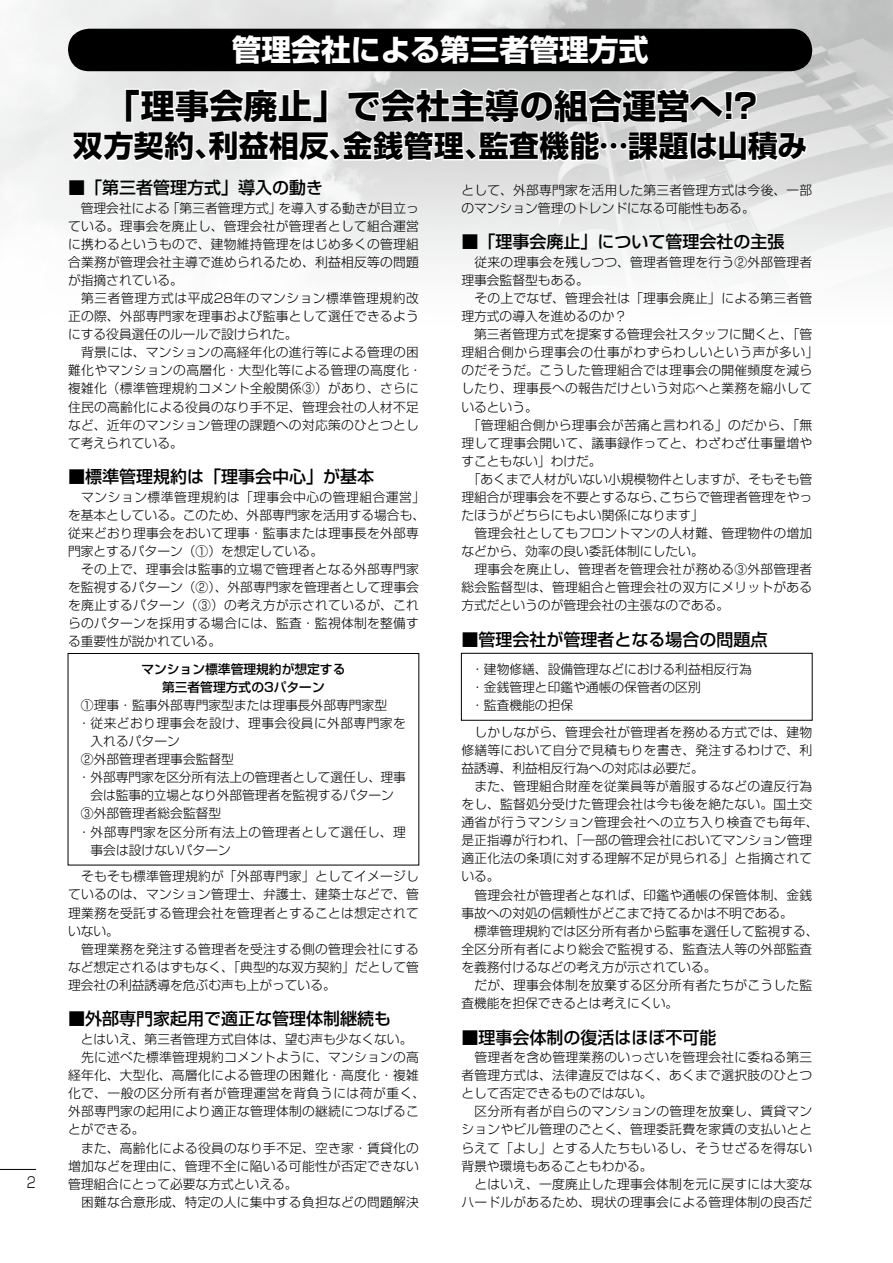
<style>
.page{position:relative;width:893px;height:1263px;background:#fff}
.page>*{position:absolute;margin:0;border:0;box-sizing:border-box;transform-origin:0 0}
.t1{font:700 34.05px "Shin Go";letter-spacing:.01em;color:#000}
.t2{font:700 29.7px "Shin Go";letter-spacing:.015em;color:#000}
.t3{font:700 29.7px "Shin Go";color:#fff}
.t4{font:500 16.95px "Shin Go";color:#000}
.t5{font:300 14.85px "Shin Go";color:#000;scale:.8 1}
.t6{font:300 12.75px/18.1px "Shin Go";letter-spacing:.02em;color:#000}
.t7{font:300 12.75px/18.1px "Shin Go";color:#000}
.t8{font:300 12.75px "Shin Go";letter-spacing:-.01em;color:#000}
.t9{font:500 12.75px/18.1px "Shin Go";color:#000;text-align:center}
</style>
<div class="page">
<hr style="left:0;top:1169px;width:36px;height:1px;background:#000">
<img style="left:0;top:0;width:893px;height:276px">
<svg style="left:70px;top:62px;width:739px;height:108px"></svg>
<div style="left:68px;top:29px;width:744px;height:42px;background:#000;border-radius:21px"></div>
<div style="left:68px;top:653px;width:351px;height:212px;border:1px solid #000"></div>
<div style="left:461px;top:653px;width:351px;height:67px;border:1px solid #000"></div>
<p class="t5" style="left:27px;top:1172px;width:13px">2</p>
<h2 class="t3" style="left:232px;top:30px;width:418px">管理会社による第三者管理方式</h2>
<h1 class="t1" style="left:106px;top:83px;width:653px">「理事会廃止」で会社主導の組合運営へ!?</h1>
<h2 class="t2" style="left:73px;top:126px;width:736px">双方契約、利益相反、金銭管理、監査機能…課題は山積み</h2>
<h3 class="t4" style="left:68px;top:177px;width:257px">■「第三者管理方式」導入の動き</h3>
<p class="t6" style="left:68px;top:198px;width:352px;text-align:justify;text-indent:13px">管理会社による「第三者管理方式」を導入する動きが目立っている。理事会を廃止し、管理会社が管理者として組合運営に携わるというもので、建物維持管理をはじめ多くの管理組合業務が管理会社主導で進められるため、利益相反等の問題が指摘されている。</p>
<p class="t6" style="left:68px;top:289px;width:352px;text-align:justify;text-indent:13px">第三者管理方式は平成28年のマンション標準管理規約改正の際、外部専門家を理事および監事として選任できるようにする役員選任のルールで設けられた。</p>
<p class="t6" style="left:68px;top:343px;width:355px;text-indent:13px">背景には、マンションの高経年化の進行等による管理の困難化やマンションの高層化・大型化等による管理の高度化・複雑化（標準管理規約コメント全般関係③）があり、さらに住民の高齢化による役員のなり手不足、管理会社の人材不足など、近年のマンション管理の課題への対応策のひとつとして考えられている。</p>
<h3 class="t4" style="left:68px;top:466px;width:308px">■標準管理規約は「理事会中心」が基本</h3>
<p class="t6" style="left:68px;top:487px;width:359px;text-indent:13px">マンション標準管理規約は「理事会中心の管理組合運営」を基本としている。このため、外部専門家を活用する場合も、従来どおり理事会をおいて理事・監事または理事長を外部専門家とするパターン（①）を想定している。</p>
<p class="t6" style="left:68px;top:560px;width:352px;text-align:justify;text-indent:13px">その上で、理事会は監事的立場で管理者となる外部専門家を監視するパターン（②）、外部専門家を管理者として理事会を廃止するパターン（③）の考え方が示されているが、これらのパターンを採用する場合には、監査・監視体制を整備する重要性が説かれている。</p>
<p class="t9" style="left:141px;top:659px;width:206px">マンション標準管理規約が想定する第三者管理方式の3パターン</p>
<p class="t7" style="left:81px;top:695px;width:308px">①理事・監事外部専門家型または理事長外部専門家型</p>
<p class="t6" style="left:78px;top:714px;width:330px">・従来どおり理事会を設け、理事会役員に外部専門家を</p>
<p class="t7" style="left:91px;top:732px;width:91px">入れるパターン</p>
<p class="t7" style="left:81px;top:750px;width:155px">②外部管理者理事会監督型</p>
<p class="t8" style="left:78px;top:769px;width:330px">・外部専門家を区分所有法上の管理者として選任し、理事</p>
<p class="t8" style="left:91px;top:787px;width:305px">会は監事的立場となり外部管理者を監視するパターン</p>
<p class="t7" style="left:81px;top:804px;width:142px">③外部管理者総会監督型</p>
<p class="t6" style="left:78px;top:822px;width:330px">・外部専門家を区分所有法上の管理者として選任し、理</p>
<p class="t7" style="left:91px;top:840px;width:142px">事会は設けないパターン</p>
<p class="t6" style="left:68px;top:867px;width:352px">　そもそも標準管理規約が「外部専門家」としてイメージしているのは、マンション管理士、弁護士、建築士などで、管理業務を受託する管理会社を管理者とすることは想定されていない。<br>　管理業務を発注する管理者を受注する側の管理会社にするなど想定されるはずもなく、「典型的な双方契約」だとして管理会社の利益誘導を危ぶむ声も上がっている。</p>
<h3 class="t4" style="left:68px;top:1008px;width:325px">■外部専門家起用で適正な管理体制継続も</h3>
<p class="t6" style="left:68px;top:1030px;width:359px">　とはいえ、第三者管理方式自体は、望む声も少なくない。　先に述べた標準管理規約コメントように、マンションの高経年化、大型化、高層化による管理の困難化・高度化・複雑化で、一般の区分所有者が管理運営を背負うには荷が重く、外部専門家の起用により適正な管理体制の継続につなげることができる。<br>　また、高齢化による役員のなり手不足、空き家・賃貸化の増加などを理由に、管理不全に陥いる可能性が否定できない管理組合にとって必要な方式といえる。<br>　困難な合意形成、特定の人に集中する負担などの問題解決</p>
<p class="t6" style="left:461px;top:180px;width:352px">として、外部専門家を活用した第三者管理方式は今後、一部のマンション管理のトレンドになる可能性もある。</p>
<h3 class="t4" style="left:461px;top:231px;width:325px">■「理事会廃止」について管理会社の主張</h3>
<p class="t6" style="left:461px;top:252px;width:359px">　従来の理事会を残しつつ、管理者管理を行う②外部管理者理事会監督型もある。<br>　その上でなぜ、管理会社は「理事会廃止」による第三者管理方式の導入を進めるのか？<br>　第三者管理方式を提案する管理会社スタッフに聞くと、「管理組合側から理事会の仕事がわずらわしいという声が多い」のだそうだ。こうした管理組合では理事会の開催頻度を減らしたり、理事長への報告だけという対応へと業務を縮小しているという。<br>　「管理組合側から理事会が苦痛と言われる」のだから、「無理して理事会開いて、議事録作ってと、わざわざ仕事量増やすこともない」わけだ。<br>　「あくまで人材がいない小規模物件としますが、そもそも管理組合が理事会を不要とするなら、こちらで管理者管理をやったほうがどちらにもよい関係になります」<br>　管理会社としてもフロントマンの人材難、管理物件の増加などから、効率の良い委託体制にしたい。<br>　理事会を廃止し、管理者を管理会社が務める③外部管理者総会監督型は、管理組合と管理会社の双方にメリットがある方式だというのが管理会社の主張なのである。</p>
<h3 class="t4" style="left:461px;top:628px;width:308px">■管理会社が管理者となる場合の問題点</h3>
<p class="t7" style="left:471px;top:659px;width:282px">・建物修繕、設備管理などにおける利益相反行為・金銭管理と印鑑や通帳の保管者の区別<br>・監査機能の担保</p>
<p class="t6" style="left:461px;top:722px;width:359px">　しかしながら、管理会社が管理者を務める方式では、建物修繕等において自分で見積もりを書き、発注するわけで、利益誘導、利益相反行為への対応は必要だ。<br>　また、管理組合財産を従業員等が着服するなどの違反行為をし、監督処分受けた管理会社は今も後を絶たない。国土交通省が行うマンション管理会社への立ち入り検査でも毎年、是正指導が行われ、「一部の管理会社においてマンション管理適正化法の条項に対する理解不足が見られる」と指摘されている。<br>　管理会社が管理者となれば、印鑑や通帳の保管体制、金銭事故への対処の信頼性がどこまで持てるかは不明である。<br>　標準管理規約では区分所有者から監事を選任して監視する、全区分所有者により総会で監視する、監査法人等の外部監査を義務付けるなどの考え方が示されている。<br>　だが、理事会体制を放棄する区分所有者たちがこうした監査機能を担保できるとは考えにくい。</p>
<h3 class="t4" style="left:461px;top:1026px;width:257px">■理事会体制の復活はほぼ不可能</h3>
<p class="t6" style="left:461px;top:1048px;width:352px">　管理者を含め管理業務のいっさいを管理会社に委ねる第三者管理方式は、法律違反ではなく、あくまで選択肢のひとつとして否定できるものではない。<br>　区分所有者が自らのマンションの管理を放棄し、賃貸マンションやビル管理のごとく、管理委託費を家賃の支払いととらえて「よし」とする人たちもいるし、そうせざるを得ない背景や環境もあることもわかる。<br>　とはいえ、一度廃止した理事会体制を元に戻すには大変なハードルがあるため、現状の理事会による管理体制の良否だ</p>
</div>
